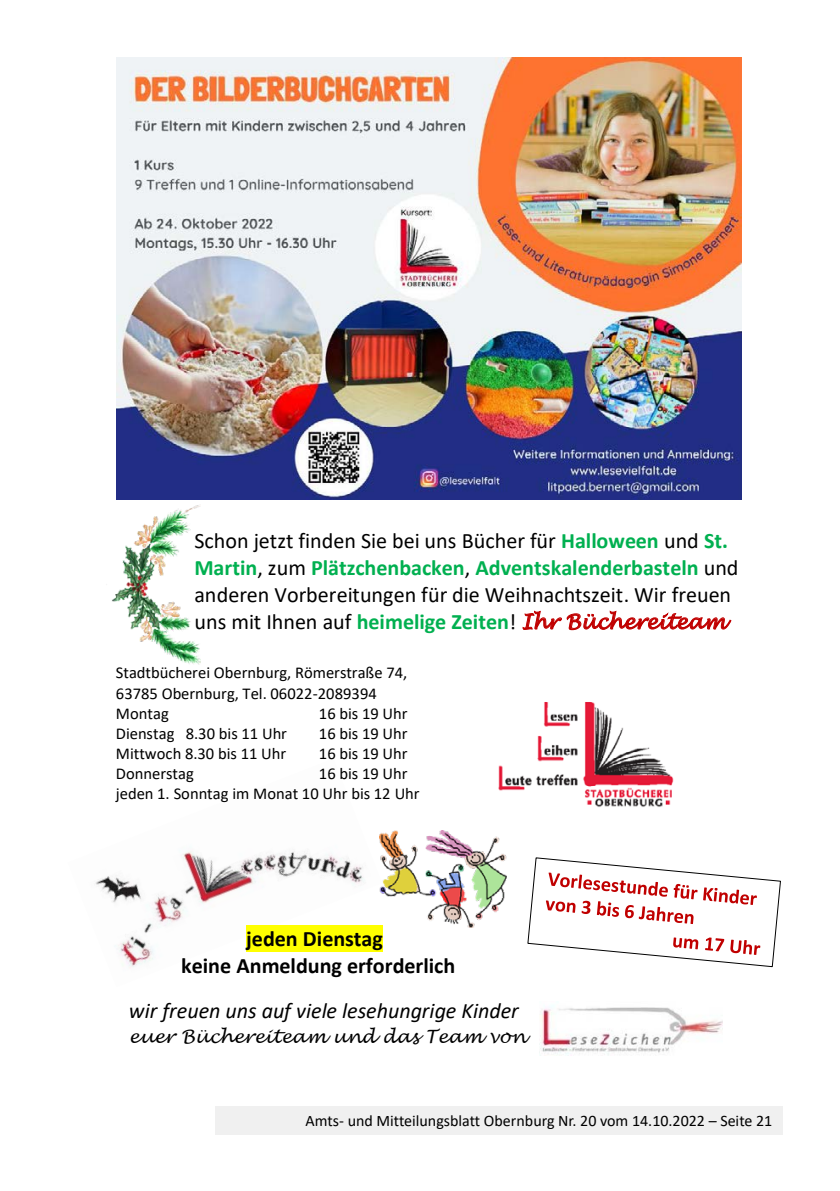
<style>
.page{position:relative;width:840px;height:1191px;background:#fff}
.page>*{position:absolute;margin:0;border:0;box-sizing:border-box;transform-origin:0 0}
.t1{font:22px/27px "Calibri";color:#000}
.t2{font:700 22px/27px "Calibri";color:#000;text-align:center}
.t3{font:italic 22px "Calibri";color:#000}
.t4{font:italic 18.4px "Lucida Handwriting";color:#000}
.t5{font:16.6px/20.2px "Calibri";color:#000}
.t6{font:16px "Calibri";color:#000}
.s1{font-weight:700;color:#00b050}
.s2{font-family:"Lucida Handwriting";font-style:italic;font-size:20.2px;color:#c00000}
</style>
<div class="page">
<div style="left:215px;top:1106px;width:567px;height:28px;background:#f0f0f0"></div>
<img style="left:95px;top:834px;width:285px;height:134px">
<img style="left:498px;top:702px;width:176px;height:105px">
<img style="left:112px;top:505px;width:88px;height:160px">
<div style="left:246px;top:925px;width:137px;height:27px;background:#ff0"></div>
<img style="left:116px;top:58px;width:625px;height:442px">
<img style="left:539px;top:1005px;width:182px;height:50px">
<img style="left:380px;top:830px;width:126px;height:97px">
<svg style="left:527px;top:857px;width:254px;height:110px"></svg>
<h1 class="t1" style="left:194px;top:526px;width:545px">Schon jetzt finden Sie bei uns Bücher für <span class="s1">Halloween</span> und <span class="s1">St.<br>Martin</span>, zum <span class="s1">Plätzchenbacken</span>, <span class="s1">Adventskalenderbasteln</span> und anderen Vorbereitungen für die Weihnachtszeit. Wir freuen uns mit Ihnen auf <span class="s1">heimelige Zeiten</span>! <span class="s2">Ihr Büchereiteam</span></h1>
<p class="t5" style="left:116px;top:662px;width:293px">Stadtbücherei Obernburg, Römerstraße 74,<br>63785 Obernburg, Tel. 06022-2089394<br>Montag</p>
<p class="t5" style="left:319px;top:702px;width:90px">16 bis 19 Uhr</p>
<p class="t5" style="left:116px;top:723px;width:172px">Dienstag 8.30 bis 11 Uhr</p>
<p class="t5" style="left:319px;top:723px;width:90px">16 bis 19 Uhr</p>
<p class="t5" style="left:116px;top:743px;width:172px">Mittwoch 8.30 bis 11 Uhr</p>
<p class="t5" style="left:319px;top:743px;width:90px">16 bis 19 Uhr</p>
<p class="t5" style="left:116px;top:763px;width:79px">Donnerstag</p>
<p class="t5" style="left:116px;top:763px;width:305px;text-indent:203px">16 bis 19 Uhr jeden 1. Sonntag im Monat 10 Uhr bis 12 Uhr</p>
<h1 class="t2" style="left:181px;top:925px;width:275px">jeden Dienstag<br>keine Anmeldung erforderlich</h1>
<h1 class="t3" style="left:129px;top:995px;width:391px">wir freuen uns auf viele lesehungrige Kinder</h1>
<p class="t4" style="left:129px;top:1025px;width:398px">euer Büchereiteam und das Team von</p>
<p class="t6" style="left:305px;top:1109px;width:468px">Amts- und Mitteilungsblatt Obernburg Nr. 20 vom 14.10.2022 – Seite 21</p>
</div>
